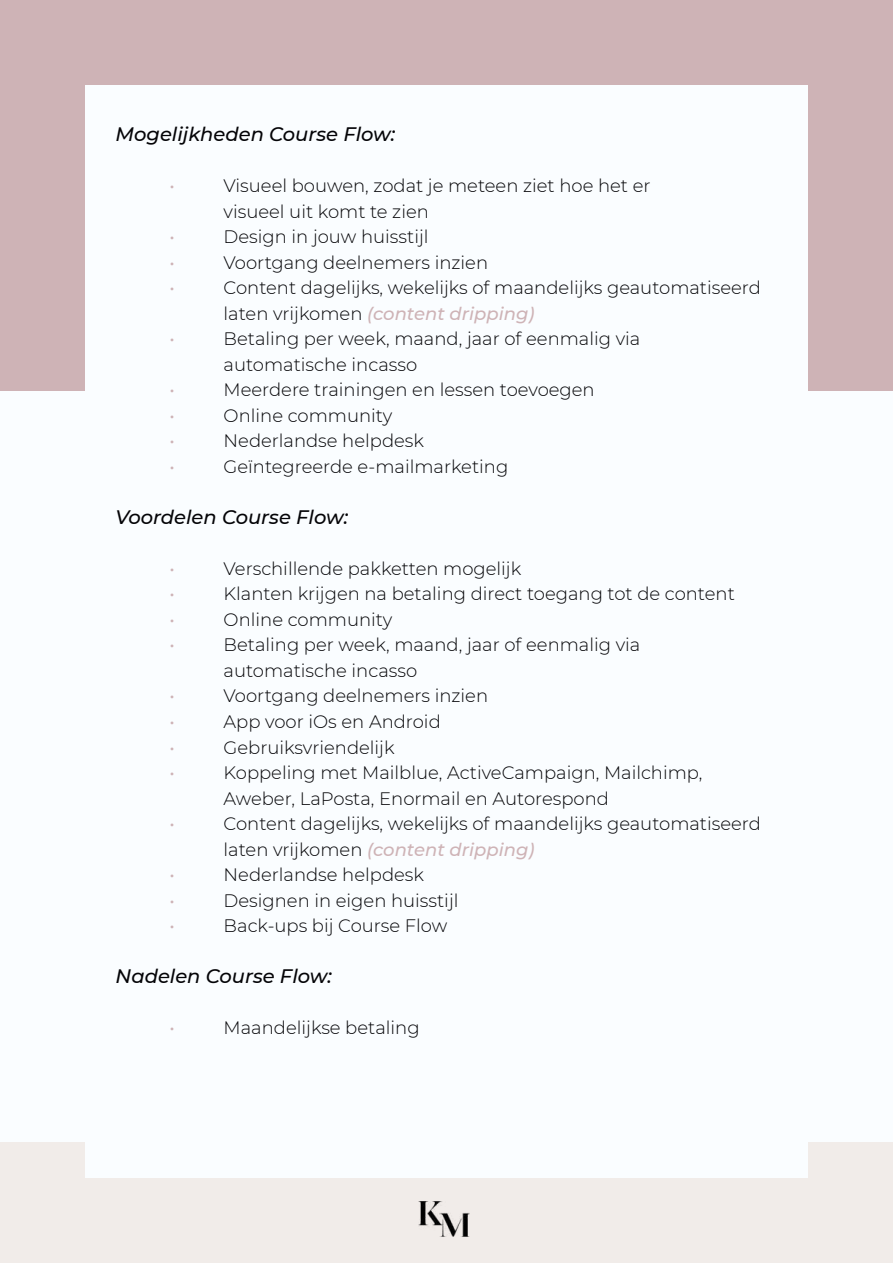
<style>
.page{position:relative;width:893px;height:1263px;background:#fafdff}
.page>*{position:absolute;margin:0;border:0;box-sizing:border-box;transform-origin:0 0}
.t1{font:italic 500 19.5px "Montserrat";color:#040407}
.t2{font:300 18px/25.5px "Montserrat";color:#040407}
.t3{font:18px "Montserrat";color:#ceb3b6}
.s1{font-weight:500;font-style:italic;color:#ceb3b6}
</style>
<div class="page">
<div style="left:0;top:0;width:893px;height:390px;background:#ceb3b6"></div>
<div style="left:0;top:1142px;width:893px;height:121px;background:#f1ece9"></div>
<div style="left:85px;top:85px;width:723px;height:1093px;background:#fafdff"></div>
<img style="left:418px;top:1201px;width:52px;height:36px">
<p class="t1" style="left:116px;top:121px;width:281px">Mogelijkheden Course Flow:</p>
<p class="t3" style="left:170px;top:174px;width:7px">•</p>
<p class="t2" style="left:224px;top:173px;width:428px">Visueel bouwen, zodat je meteen ziet hoe het er visueel uit komt te zien</p>
<p class="t3" style="left:170px;top:225px;width:7px">•</p>
<p class="t2" style="left:224px;top:224px;width:206px">Design in jouw huisstijl</p>
<p class="t3" style="left:170px;top:250px;width:7px">•</p>
<p class="t2" style="left:224px;top:249px;width:266px">Voortgang deelnemers inzien</p>
<p class="t3" style="left:170px;top:276px;width:7px">•</p>
<p class="t2" style="left:224px;top:275px;width:539px">Content dagelijks, wekelijks of maandelijks geautomatiseerd laten vrijkomen <span class="s1">(content dripping)</span></p>
<p class="t3" style="left:170px;top:327px;width:7px">•</p>
<p class="t2" style="left:224px;top:326px;width:418px">Betaling per week, maand, jaar of eenmalig via automatische incasso</p>
<p class="t3" style="left:170px;top:378px;width:7px">•</p>
<p class="t2" style="left:224px;top:377px;width:373px">Meerdere trainingen en lessen toevoegen</p>
<p class="t3" style="left:170px;top:403px;width:7px">•</p>
<p class="t2" style="left:224px;top:402px;width:170px">Online community</p>
<p class="t3" style="left:170px;top:429px;width:7px">•</p>
<p class="t2" style="left:224px;top:428px;width:202px">Nederlandse helpdesk</p>
<p class="t3" style="left:170px;top:454px;width:7px">•</p>
<p class="t2" style="left:224px;top:453px;width:286px">Geïntegreerde e-mailmarketing</p>
<p class="t1" style="left:116px;top:503px;width:234px">Voordelen Course Flow:</p>
<p class="t3" style="left:170px;top:556px;width:7px">•</p>
<p class="t2" style="left:224px;top:555px;width:299px">Verschillende pakketten mogelijk</p>
<p class="t3" style="left:170px;top:582px;width:7px">•</p>
<p class="t2" style="left:224px;top:581px;width:513px">Klanten krijgen na betaling direct toegang tot de content</p>
<p class="t3" style="left:170px;top:607px;width:7px">•</p>
<p class="t2" style="left:224px;top:606px;width:170px">Online community</p>
<p class="t3" style="left:170px;top:633px;width:7px">•</p>
<p class="t2" style="left:224px;top:632px;width:418px">Betaling per week, maand, jaar of eenmalig via automatische incasso</p>
<p class="t3" style="left:170px;top:684px;width:7px">•</p>
<p class="t2" style="left:224px;top:683px;width:266px">Voortgang deelnemers inzien</p>
<p class="t3" style="left:170px;top:709px;width:7px">•</p>
<p class="t2" style="left:224px;top:708px;width:219px">App voor iOs en Android</p>
<p class="t3" style="left:170px;top:735px;width:7px">•</p>
<p class="t2" style="left:224px;top:734px;width:173px">Gebruiksvriendelijk</p>
<p class="t3" style="left:170px;top:760px;width:7px">•</p>
<p class="t2" style="left:224px;top:759px;width:480px">Koppeling met Mailblue, ActiveCampaign, Mailchimp,<br>Aweber, LaPosta, Enormail en Autorespond</p>
<p class="t3" style="left:170px;top:811px;width:7px">•</p>
<p class="t2" style="left:224px;top:810px;width:539px">Content dagelijks, wekelijks of maandelijks geautomatiseerd laten vrijkomen <span class="s1">(content dripping)</span></p>
<p class="t3" style="left:170px;top:862px;width:7px">•</p>
<p class="t2" style="left:224px;top:861px;width:202px">Nederlandse helpdesk</p>
<p class="t3" style="left:170px;top:888px;width:7px">•</p>
<p class="t2" style="left:224px;top:887px;width:236px">Designen in eigen huisstijl</p>
<p class="t3" style="left:170px;top:913px;width:7px">•</p>
<p class="t2" style="left:224px;top:912px;width:225px">Back-ups bij Course Flow</p>
<p class="t1" style="left:116px;top:962px;width:218px">Nadelen Course Flow:</p>
<p class="t3" style="left:170px;top:1015px;width:7px">•</p>
<p class="t2" style="left:224px;top:1014px;width:198px">Maandelijkse betaling</p>
</div>
